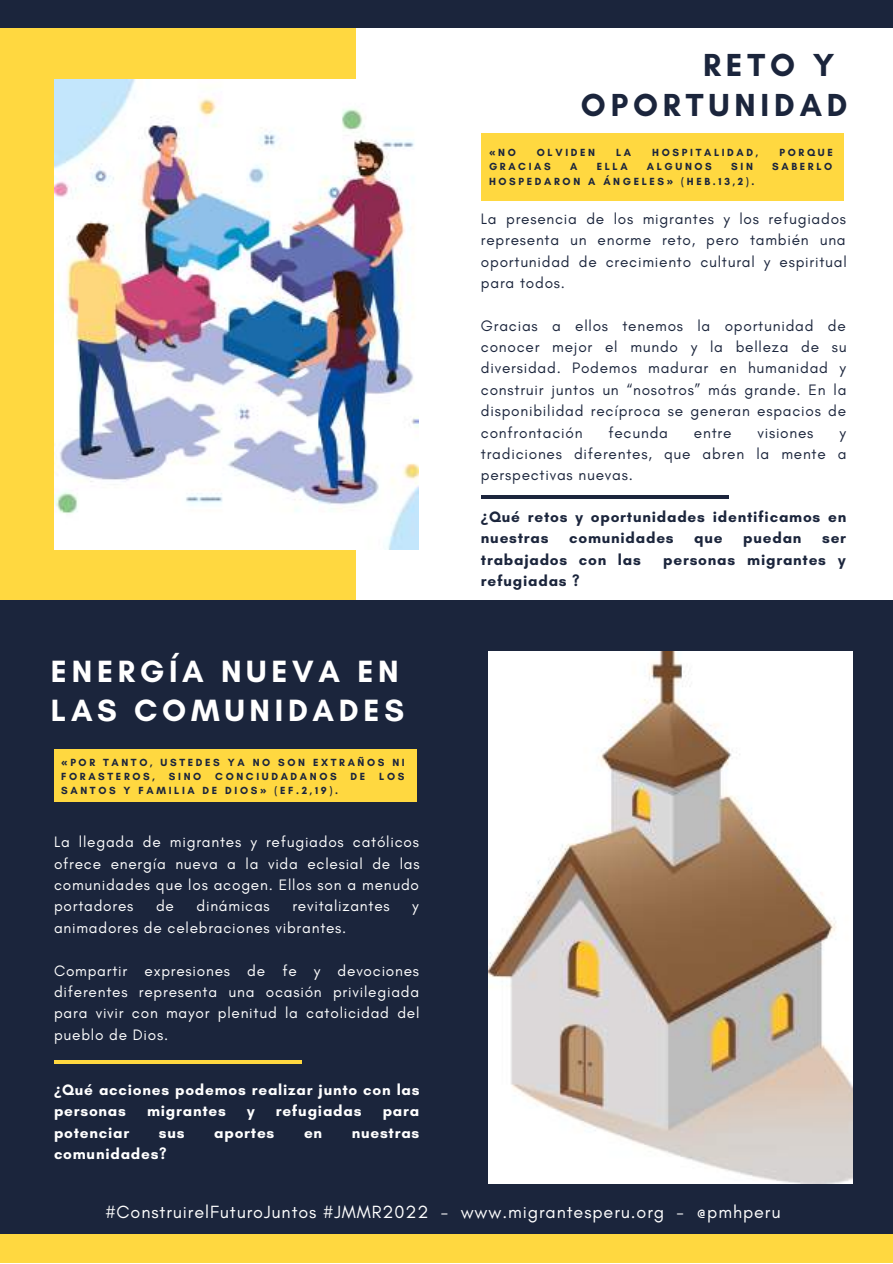
<style>
.page{position:relative;width:893px;height:1264px;background:#fff}
.page>*{position:absolute;margin:0;border:0;box-sizing:border-box;transform-origin:0 0}
.t1{font:700 32.4px/40.5px "Glacial Indifference";letter-spacing:.15em;color:#1b253c}
.t2{font:700 31.35px/39.3px "Glacial Indifference";letter-spacing:.15em;color:#fff}
.t3{font:18px "Glacial Indifference";letter-spacing:.05em;color:#fff}
.t4{font:15.45px/21.3px "Glacial Indifference";letter-spacing:.05em;color:#1b253c;text-align:justify}
.t5{font:15.45px/21.3px "Glacial Indifference";letter-spacing:.05em;color:#fff;text-align:justify}
.t6{font:700 15.45px/21.3px "Glacial Indifference";letter-spacing:.05em;color:#1b253c}
.t7{font:700 15.45px/21.3px "Glacial Indifference";letter-spacing:.05em;color:#fff}
.t8{font:700 10.5px/14.1px "Glacial Indifference";letter-spacing:.25em;color:#1b253c}
.s1{font-family:"Noto Sans"}
</style>
<div class="page">
<div style="left:0;top:0;width:355px;height:607px;background:#ffd840"></div>
<div style="left:0;top:600px;width:892px;height:634px;background:#1b253c"></div>
<div style="left:0;top:0;width:892px;height:27px;background:#1b253c"></div>
<div style="left:0;top:1234px;width:892px;height:28px;background:#ffd840"></div>
<img style="left:54px;top:80px;width:364px;height:470px">
<img style="left:488px;top:651px;width:364px;height:532px">
<div style="left:481px;top:133px;width:362px;height:68px;background:#ffd840"></div>
<hr style="left:481px;top:495px;width:247px;height:3px;background:#1b253c">
<div style="left:54px;top:749px;width:362px;height:53px;background:#ffd840"></div>
<hr style="left:54px;top:1060px;width:247px;height:3px;background:#ffd840">
<h1 class="t1" style="left:581px;top:44px;width:268px;text-indent:122px">RETO Y<br>OPORTUNIDAD</h1>
<h2 class="t2" style="left:51px;top:651px;width:354px">ENERGÍA NUEVA EN<br>LAS COMUNIDADES</h2>
<p class="t8" style="left:61px;top:755px;width:345px"><span class="s1">«</span>POR TANTO, USTEDES YA NO SON EXTRAÑOS NI<br>FORASTEROS,</p>
<p class="t8" style="left:169px;top:769px;width:34px">SINO</p>
<p class="t8" style="left:215px;top:769px;width:123px">CONCIUDADANOS</p>
<p class="t8" style="left:350px;top:769px;width:16px">D E</p>
<p class="t8" style="left:379px;top:769px;width:27px">LOS</p>
<p class="t8" style="left:61px;top:783px;width:278px">SANTOS Y FAMILIA DE DIOS<span class="s1">»</span> (EF.2,19).</p>
<p class="t5" style="left:54px;top:831px;width:367px">La llegada de migrantes y refugiados católicos ofrece energía nueva a la vida eclesial de las comunidades que los acogen. Ellos son a menudo portadores</p>
<p class="t5" style="left:156px;top:895px;width:19px">de</p>
<p class="t5" style="left:196px;top:895px;width:75px">dinámicas</p>
<p class="t5" style="left:292px;top:895px;width:99px">revitalizantes</p>
<p class="t5" style="left:412px;top:895px;width:8px">y</p>
<p class="t5" style="left:54px;top:916px;width:294px">animadores de celebraciones vibrantes.</p>
<p class="t5" style="left:54px;top:959px;width:367px">Compartir expresiones de fe y devociones diferentes representa una ocasión privilegiada para vivir con mayor plenitud la catolicidad del pueblo de Dios.</p>
<p class="t7" style="left:54px;top:1078px;width:367px"><span class="s1">¿</span>Qué acciones podemos realizar junto con las personas</p>
<p class="t7" style="left:147px;top:1100px;width:80px">migrantes</p>
<p class="t7" style="left:247px;top:1100px;width:9px">y</p>
<p class="t7" style="left:276px;top:1100px;width:87px">refugiadas</p>
<p class="t7" style="left:382px;top:1100px;width:38px">para</p>
<p class="t7" style="left:54px;top:1121px;width:77px">potenciar</p>
<p class="t7" style="left:159px;top:1121px;width:27px">sus</p>
<p class="t7" style="left:214px;top:1121px;width:62px">aportes</p>
<p class="t7" style="left:304px;top:1121px;width:20px">en</p>
<p class="t7" style="left:351px;top:1121px;width:69px">nuestras</p>
<p class="t7" style="left:54px;top:1143px;width:114px">comunidades?</p>
<p class="t8" style="left:489px;top:146px;width:28px"><span class="s1">«</span>NO</p>
<p class="t8" style="left:537px;top:146px;width:60px">OLVIDEN</p>
<p class="t8" style="left:616px;top:146px;width:17px">L A</p>
<p class="t8" style="left:652px;top:146px;width:108px">HOSPITALIDAD,</p>
<p class="t8" style="left:779px;top:146px;width:55px">PORQUE</p>
<p class="t8" style="left:489px;top:160px;width:63px">GRACIAS</p>
<p class="t8" style="left:570px;top:160px;width:9px">A</p>
<p class="t8" style="left:596px;top:160px;width:32px">ELLA</p>
<p class="t8" style="left:647px;top:160px;width:66px">ALGUNOS</p>
<p class="t8" style="left:731px;top:160px;width:23px">SIN</p>
<p class="t8" style="left:772px;top:160px;width:61px">SABERLO</p>
<p class="t8" style="left:489px;top:174px;width:267px">HOSPEDARON A ÁNGELES<span class="s1">»</span> (HEB.13,2).</p>
<p class="t4" style="left:481px;top:208px;width:367px">La presencia de los migrantes y los refugiados representa un enorme reto, pero también una oportunidad de crecimiento cultural y espiritual para todos.</p>
<p class="t4" style="left:481px;top:314px;width:367px">Gracias a ellos tenemos la oportunidad de conocer mejor el mundo y la belleza de su diversidad. Podemos madurar en humanidad y construir juntos un “nosotros” más grande. En la disponibilidad recíproca se generan espacios de confrontación</p>
<p class="t4" style="left:608px;top:421px;width:61px">fecunda</p>
<p class="t4" style="left:694px;top:421px;width:39px">entre</p>
<p class="t4" style="left:757px;top:421px;width:58px">visiones</p>
<p class="t4" style="left:481px;top:421px;width:367px;text-indent:358px">y tradiciones diferentes, que abren la mente a perspectivas nuevas.</p>
<p class="t6" style="left:481px;top:506px;width:367px"><span class="s1">¿</span>Qué retos y oportunidades identificamos en nuestras</p>
<p class="t6" style="left:569px;top:527px;width:106px">comunidades</p>
<p class="t6" style="left:694px;top:527px;width:30px">que</p>
<p class="t6" style="left:743px;top:527px;width:60px">puedan</p>
<p class="t6" style="left:822px;top:527px;width:25px">ser</p>
<p class="t6" style="left:481px;top:548px;width:161px">trabajados con las</p>
<p class="t6" style="left:663px;top:548px;width:184px">personas migrantes y</p>
<p class="t6" style="left:481px;top:570px;width:100px">refugiadas ?</p>
<p class="t3" style="left:105px;top:1200px;width:676px">#ConstruirelFuturoJuntos #JMMR2022 - www.migrantesperu.org - @pmhperu</p>
</div>
